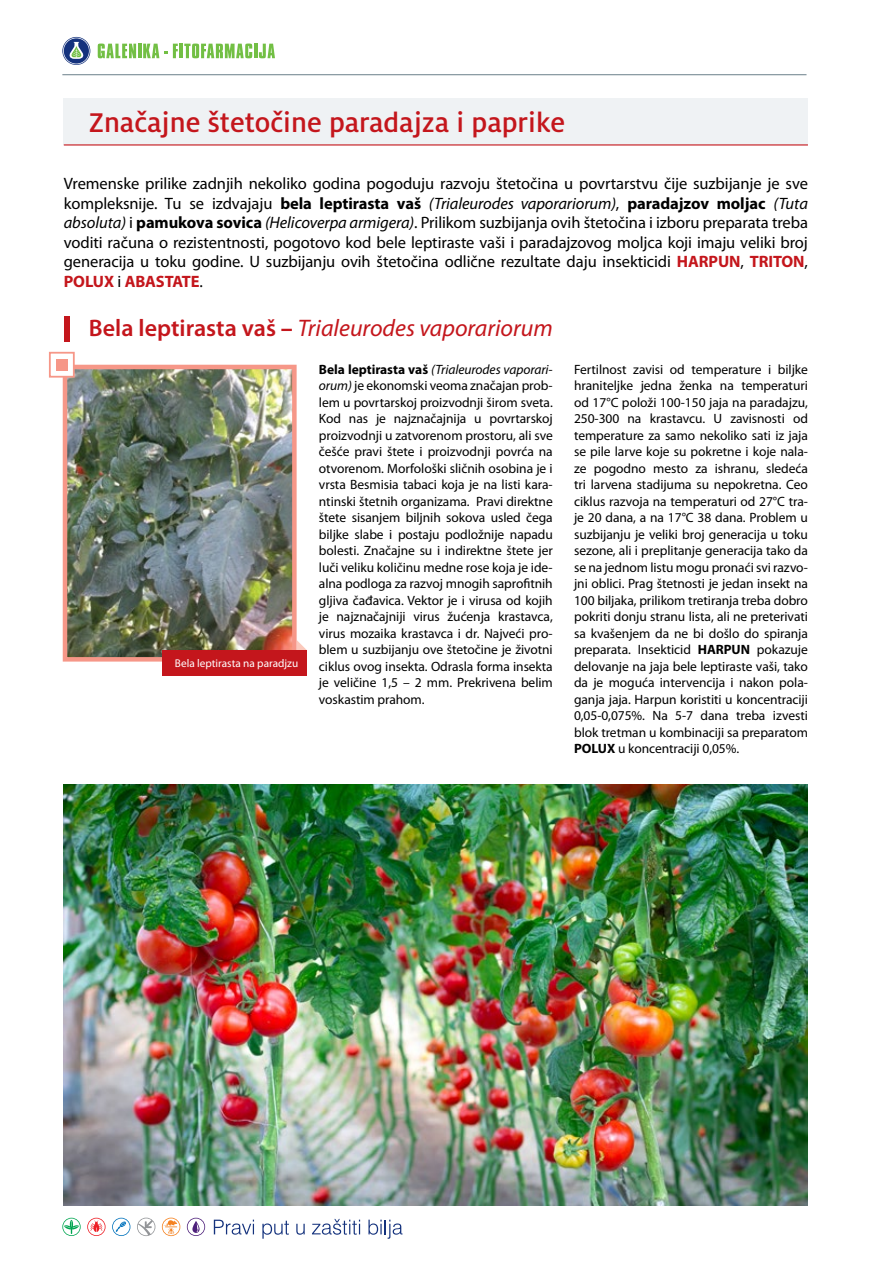
<style>
.page{position:relative;width:893px;height:1263px;background:#fff}
.page>*{position:absolute;margin:0;border:0;box-sizing:border-box;transform-origin:0 0}
.t1{font:500 30px "Henkel Milo";color:#c4161c}
.t2{font:italic 24px "Myriad Pro";color:#c4161c}
.t3{font:16.5px/19.5px "Myriad Pro";letter-spacing:-.005em;color:#000;text-align:justify}
.t4{font:13.5px/16.5px "Myriad Pro";letter-spacing:-.005em;color:#000;text-align:justify}
.t5{font:11.25px "Myriad Pro";color:#fff}
.s1{font-weight:700}
.s2{font-style:italic}
.s3{font-weight:700;color:#c4161c}
.s4{font-weight:600;font-style:normal}
.s5{font-weight:700;font-style:normal}
</style>
<div class="page">
<hr style="left:62px;top:74px;width:744px;height:1px;background:#7b8d97">
<svg style="left:62px;top:37px;width:28px;height:28px"></svg>
<hr style="left:254px;top:44px;width:3px;height:14px;background:#72bf44">
<svg style="left:259px;top:44px;width:16px;height:14px"></svg>
<hr style="left:180px;top:44px;width:3px;height:14px;background:#72bf44">
<svg style="left:184px;top:44px;width:68px;height:14px"></svg>
<hr style="left:138px;top:44px;width:3px;height:14px;background:#72bf44">
<svg style="left:143px;top:44px;width:35px;height:14px"></svg>
<svg style="left:98px;top:44px;width:38px;height:14px"></svg>
<svg style="left:214px;top:1220px;width:40px;height:15px"></svg>
<svg style="left:262px;top:1221px;width:27px;height:18px"></svg>
<svg style="left:296px;top:1224px;width:9px;height:11px"></svg>
<svg style="left:312px;top:1219px;width:48px;height:16px"></svg>
<svg style="left:368px;top:1220px;width:35px;height:19px"></svg>
<svg style="left:87px;top:1218px;width:19px;height:18px"></svg>
<svg style="left:62px;top:1218px;width:19px;height:18px"></svg>
<svg style="left:112px;top:1218px;width:18px;height:18px"></svg>
<svg style="left:137px;top:1218px;width:18px;height:18px"></svg>
<svg style="left:187px;top:1218px;width:18px;height:18px"></svg>
<svg style="left:162px;top:1218px;width:18px;height:18px"></svg>
<div style="left:64px;top:98px;width:744px;height:46px;background:#eff2f4"></div>
<hr style="left:64px;top:144px;width:744px;height:2px;background:#c4161c">
<div style="left:64px;top:316px;width:6px;height:26px;background:#c4161c"></div>
<svg style="left:297px;top:640px;width:10px;height:10px"></svg>
<img style="left:68px;top:370px;width:224px;height:287px">
<div style="left:63px;top:365px;width:234px;height:297px;border:4px solid #f69788"></div>
<img style="left:64px;top:785px;width:744px;height:421px">
<div style="left:49px;top:352px;width:26px;height:26px;background:#fff;border:2px solid #f69788"></div>
<div style="left:56px;top:359px;width:12px;height:12px;background:#f69788"></div>
<div style="left:162px;top:650px;width:145px;height:26px;background:#c4161c"></div>
<h1 class="t1" style="left:89px;top:106px;width:478px">Značajne štetočine paradajza i paprike</h1>
<p class="t3" style="left:64px;top:174px;width:746px">Vremenske prilike zadnjih nekoliko godina pogoduju razvoju štetočina u povrtarstvu čije suzbijanje je sve kompleksnije. Tu se izdvajaju <span class="s1">bela leptirasta vaš</span> <span class="s2">(Trialeurodes vaporariorum)</span>, <span class="s1">paradajzov moljac</span> <span class="s2">(Tuta absoluta)</span> i <span class="s1">pamukova sovica</span> <span class="s2">(Helicoverpa armigera)</span>. Prilikom suzbijanja ovih štetočina i izboru preparata treba voditi računa o rezistentnosti, pogotovo kod bele leptiraste vaši i paradajzovog moljca koji imaju veliki broj generacija u toku godine. U suzbijanju ovih štetočina odlične rezultate daju insekticidi <span class="s3">HARPUN</span>, <span class="s3">TRITON</span>, <span class="s3">POLUX</span> i <span class="s3">ABASTATE</span>.</p>
<h2 class="t2" style="left:89px;top:315px;width:465px"><span class="s4">Bela leptirasta vaš</span> <span class="s5">–</span> Trialeurodes vaporariorum</h2>
<p class="t5" style="left:175px;top:657px;width:125px">Bela leptirasta na paradjzu</p>
<p class="t4" style="left:319px;top:361px;width:235px"><span class="s1">Bela leptirasta vaš</span> <span class="s2">(Trialeurodes vaporari&shy;orum)</span> je ekonomski veoma značajan prob&shy;lem u povrtarskoj proizvodnji širom sveta.<br>Kod nas je najznačajnija u povrtarskoj proizvodnji u zatvorenom prostoru, ali sve češće pravi štete i proizvodnji povrća na otvorenom. Morfološki sličnih osobina je i vrsta Besmisia tabaci koja je na listi kara&shy;ntinski štetnih organizama. Pravi direktne štete sisanjem biljnih sokova usled čega biljke slabe i postaju podložnije napadu bolesti. Značajne su i indirektne štete jer luči veliku količinu medne rose koja je ide&shy;alna podloga za razvoj mnogih saprofitnih gljiva čađavica. Vektor je i virusa od kojih je najznačajniji virus žućenja krastavca, virus mozaika krastavca i dr. Najveći pro&shy;blem u suzbijanju ove štetočine je životni ciklus ovog insekta. Odrasla forma insekta je veličine 1,5 – 2 mm. Prekrivena belim voskastim prahom.</p>
<p class="t4" style="left:574px;top:361px;width:235px">Fertilnost zavisi od temperature i biljke hraniteljke jedna ženka na temperaturi od 17°C položi 100-150 jaja na paradajzu, 250-300 na krastavcu. U zavisnosti od temperature za samo nekoliko sati iz jaja se pile larve koje su pokretne i koje nala&shy;ze pogodno mesto za ishranu, sledeća tri larvena stadijuma su nepokretna. Ceo ciklus razvoja na temperaturi od 27°C tra&shy;je 20 dana, a na 17°C 38 dana. Problem u suzbijanju je veliki broj generacija u toku sezone, ali i preplitanje generacija tako da se na jednom listu mogu pronaći svi razvo&shy;jni oblici. Prag štetnosti je jedan insekt na 100 biljaka, prilikom tretiranja treba dobro pokriti donju stranu lista, ali ne preterivati sa kvašenjem da ne bi došlo do spiranja preparata. Insekticid <span class="s1">HARPUN</span> pokazuje delovanje na jaja bele leptiraste vaši, tako da je moguća intervencija i nakon pola&shy;ganja jaja. Harpun koristiti u koncentraciji 0,05-0,075%. Na 5-7 dana treba izvesti blok tretman u kombinaciji sa preparatom <span class="s1">POLUX</span> u koncentraciji 0,05%.</p>
</div>
